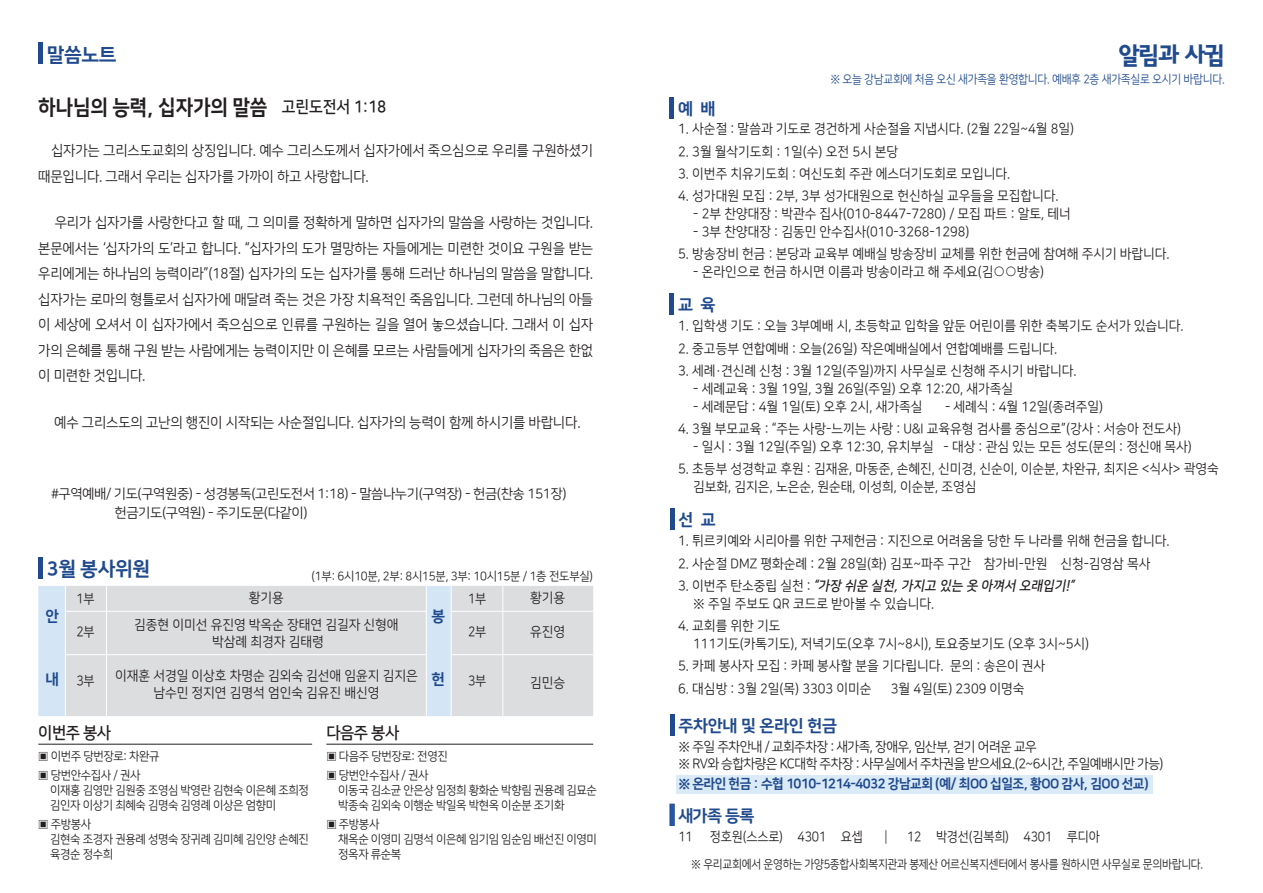
<style>
.page{position:relative;width:1263px;height:893px;background:#fff}
.page>*{position:absolute;margin:0;border:0;box-sizing:border-box;transform-origin:0 0}
.t1{font:24px "Rix BGEB";color:#204a8e;scale:.95 1}
.t2{font:21px "Nanum Square EB";letter-spacing:-.01em;color:#231f20;scale:.92 1}
.t3{font:19.5px "Nanum Square EB";letter-spacing:-.02em;color:#204a8e}
.t4{font:16.5px "Nanum Square EB";letter-spacing:-.02em;color:#204a8e}
.t5{font:16.5px "Nanum Square B";letter-spacing:-.03em;color:#231f20;scale:.95 1}
.t6{font:15px "Nanum Square EB";color:#204a8e}
.t7{font:14.25px/25.5px "Nanum Square R";letter-spacing:-.01em;color:#231f20;scale:.95 1}
.t8{font:13.5px "Nanum Square R";color:#231f20;scale:.95 1}
.t9{font:13.5px "Nanum Square R";letter-spacing:-.04em;color:#231f20;scale:.95 1}
.t10{font:13.5px "Nanum Square R";letter-spacing:-.03em;color:#231f20}
.t11{font:13.5px "Nanum Square EB";letter-spacing:-.04em;color:#204a8e;scale:.95 1}
.t12{font:italic 13.5px "Nanum Square B";color:#231f20;scale:.95 1}
.t13{font:13.5px "Nanum Square R";color:#231f20;scale:.9 1}
.t14{font:12px/15px "Nanum Square R";letter-spacing:-.03em;color:#231f20;scale:.95 1}
.t15{font:12px "Nanum Square R";letter-spacing:-.03em;color:#231f20;scale:.9 1}
.t16{font:12px "Nanum Square R";letter-spacing:-.02em;color:#204a8e;scale:.9 1}
.s1{font-family:"Nanum Square B";font-size:16.5px}
.s2{font-family:"Nanum Square R";font-style:normal}
</style>
<div class="page">
<div style="left:38px;top:43px;width:5px;height:21px;background:#204a8e"></div>
<hr style="left:38px;top:744px;width:274px;height:1px;background:#231f20">
<hr style="left:326px;top:744px;width:267px;height:1px;background:#231f20">
<div style="left:38px;top:557px;width:5px;height:21px;background:#204a8e"></div>
<div style="left:38px;top:586px;width:27px;height:130px;background:#d4e5f5"></div>
<div style="left:66px;top:586px;width:527px;height:130px;background:#dcdddf"></div>
<svg style="left:106px;top:586px;width:1px;height:25px"></svg>
<svg style="left:426px;top:586px;width:1px;height:25px"></svg>
<svg style="left:451px;top:586px;width:1px;height:25px"></svg>
<svg style="left:503px;top:586px;width:1px;height:25px"></svg>
<hr style="left:65px;top:611px;width:41px;height:1px;background:#fff">
<hr style="left:106px;top:611px;width:320px;height:1px;background:#fff">
<hr style="left:106px;top:611px;width:1px;height:43px;background:#fff">
<hr style="left:426px;top:611px;width:1px;height:43px;background:#fff">
<hr style="left:451px;top:611px;width:52px;height:1px;background:#fff">
<hr style="left:451px;top:611px;width:1px;height:43px;background:#fff">
<hr style="left:503px;top:611px;width:90px;height:1px;background:#fff">
<hr style="left:503px;top:611px;width:1px;height:43px;background:#fff">
<hr style="left:65px;top:654px;width:41px;height:1px;background:#fff">
<hr style="left:106px;top:654px;width:320px;height:1px;background:#fff">
<hr style="left:106px;top:655px;width:1px;height:61px;background:#fff">
<hr style="left:426px;top:655px;width:1px;height:61px;background:#fff">
<hr style="left:451px;top:654px;width:52px;height:1px;background:#fff">
<hr style="left:451px;top:655px;width:1px;height:61px;background:#fff">
<hr style="left:503px;top:654px;width:90px;height:1px;background:#fff">
<hr style="left:503px;top:655px;width:1px;height:61px;background:#fff">
<hr style="left:670px;top:508px;width:4px;height:21px;background:#204a8e">
<hr style="left:670px;top:98px;width:4px;height:21px;background:#204a8e">
<hr style="left:670px;top:293px;width:4px;height:22px;background:#204a8e">
<div style="left:676px;top:775px;width:477px;height:18px;background:#dbeaf7"></div>
<hr style="left:670px;top:714px;width:4px;height:22px;background:#204a8e">
<hr style="left:670px;top:804px;width:4px;height:22px;background:#2654a0">
<p class="t3" style="left:47px;top:44px;width:71px">말씀노트</p>
<p class="t2" style="left:38px;top:96px;width:380px">하나님의 능력, 십자가의 말씀 <span class="s1">고린도전서 1:18</span></p>
<p class="t7" style="left:38px;top:138px;width:586px;text-indent:13px">십자가는 그리스도교회의 상징입니다. 예수 그리스도께서 십자가에서 죽으심으로 우리를 구원하셨기 때문입니다. 그래서 우리는 십자가를 가까이 하고 사랑합니다.</p>
<p class="t7" style="left:38px;top:211px;width:586px;text-align:justify;text-indent:16px">우리가 십자가를 사랑한다고 할 때, 그 의미를 정확하게 말하면 십자가의 말씀을 사랑하는 것입니다. 본문에서는 ‘십자가의 도’라고 합니다. “십자가의 도가 멸망하는 자들에게는 미련한 것이요 구원을 받는 우리에게는 하나님의 능력이라”(18절) 십자가의 도는 십자가를 통해 드러난 하나님의 말씀을 말합니다. 십자가는 로마의 형틀로서 십자가에 매달려 죽는 것은 가장 치욕적인 죽음입니다. 그런데 하나님의 아들 이 세상에 오셔서 이 십자가에서 죽으심으로 인류를 구원하는 길을 열어 놓으셨습니다. 그래서 이 십자 가의 은혜를 통해 구원 받는 사람에게는 능력이지만 이 은혜를 모르는 사람들에게 십자가의 죽음은 한없 이 미련한 것입니다.</p>
<p class="t7" style="left:54px;top:410px;width:556px">예수 그리스도의 고난의 행진이 시작되는 사순절입니다. 십자가의 능력이 함께 하시기를 바랍니다.</p>
<p class="t10" style="left:51px;top:487px;width:517px">#구역예배/ 기도(구역원중) - 성경봉독(고린도전서 1:18) - 말씀나누기(구역장) - 헌금(찬송 151장)</p>
<p class="t10" style="left:115px;top:506px;width:195px">헌금기도(구역원) - 주기도문(다같이)</p>
<p class="t3" style="left:47px;top:558px;width:105px">3월 봉사위원</p>
<p class="t6" style="left:45px;top:608px;width:15px">안</p>
<p class="t14" style="left:312px;top:569px;width:298px">(1부: 6시10분, 2부: 8시15분, 3부: 10시15분 / 1층 전도부실)</p>
<p class="t8" style="left:249px;top:591px;width:38px">황기용</p>
<p class="t8" style="left:134px;top:617px;width:280px">김종현 이미선 유진영 박옥순 장태연 김길자 신형애</p>
<p class="t8" style="left:212px;top:634px;width:119px">박삼례 최경자 김태령</p>
<p class="t8" style="left:115px;top:669px;width:320px">이재훈 서경일 이상호 차명순 김외숙 김선애 임윤지 김지은</p>
<p class="t8" style="left:153px;top:686px;width:240px">남수민 정지연 김명석 엄인숙 김유진 배신영</p>
<p class="t8" style="left:530px;top:591px;width:38px">황기용</p>
<p class="t8" style="left:530px;top:624px;width:38px">유진영</p>
<p class="t8" style="left:530px;top:675px;width:38px">김민승</p>
<p class="t13" style="left:76px;top:592px;width:21px">1부</p>
<p class="t13" style="left:76px;top:625px;width:21px">2부</p>
<p class="t13" style="left:76px;top:674px;width:21px">3부</p>
<p class="t13" style="left:468px;top:592px;width:21px">1부</p>
<p class="t13" style="left:468px;top:625px;width:21px">2부</p>
<p class="t13" style="left:468px;top:674px;width:21px">3부</p>
<p class="t6" style="left:431px;top:608px;width:15px">봉</p>
<p class="t6" style="left:431px;top:671px;width:15px">헌</p>
<p class="t6" style="left:45px;top:671px;width:15px">내</p>
<p class="t5" style="left:38px;top:724px;width:78px">이번주 봉사</p>
<p class="t14" style="left:38px;top:749px;width:129px">▣ 이번주 당번장로: 차완규</p>
<p class="t14" style="left:38px;top:768px;width:109px">▣ 당번안수집사 / 권사</p>
<p class="t14" style="left:50px;top:783px;width:274px">이재홍 김영만 김원중 조영심 박영란 김현숙 이은혜 조희정 김인자 이상기 최혜숙 김명숙 김영례 이상은 엄향미</p>
<p class="t14" style="left:38px;top:817px;width:57px">▣ 주방봉사</p>
<p class="t14" style="left:50px;top:832px;width:274px">김현숙 조경자 권용례 성명숙 장귀례 김미혜 김인양 손혜진 육경순 정수희</p>
<p class="t5" style="left:326px;top:724px;width:78px">다음주 봉사</p>
<p class="t14" style="left:326px;top:749px;width:129px">▣ 다음주 당번장로: 전영진</p>
<p class="t14" style="left:326px;top:768px;width:109px">▣ 당번안수집사 / 권사</p>
<p class="t14" style="left:338px;top:783px;width:274px">이동국 김소균 안은상 임정희 황화순 박향림 권용례 김묘순 박종숙 김외숙 이행순 박일옥 박현옥 이순분 조기화</p>
<p class="t14" style="left:326px;top:817px;width:57px">▣ 주방봉사</p>
<p class="t14" style="left:338px;top:832px;width:274px">채옥순 이영미 김명석 이은혜 임기임 임순임 배선진 이영미 정옥자 류순복</p>
<p class="t1" style="left:1119px;top:42px;width:113px">알림과 사귐</p>
<p class="t16" style="left:830px;top:73px;width:440px">※ 오늘 강남교회에 처음 오신 새가족을 환영합니다. 예배후 2층 새가족실로 오시기 바랍니다.</p>
<p class="t8" style="left:678px;top:122px;width:418px">1. 사순절 : 말씀과 기도로 경건하게 사순절을 지냅시다. (2월 22일~4월 8일)</p>
<p class="t8" style="left:678px;top:144px;width:233px">2. 3월 월삭기도회 : 1일(수) 오전 5시 본당</p>
<p class="t8" style="left:678px;top:167px;width:351px">3. 이번주 치유기도회 : 여신도회 주관 에스더기도회로 모입니다.</p>
<p class="t8" style="left:678px;top:189px;width:402px">4. 성가대원 모집 : 2부, 3부 성가대원으로 헌신하실 교우들을 모집합니다.</p>
<p class="t8" style="left:693px;top:207px;width:399px">- 2부 찬양대장 : 박관수 집사(010-8447-7280) / 모집 파트 : 알토, 테너</p>
<p class="t8" style="left:693px;top:225px;width:292px">- 3부 찬양대장 : 김동민 안수집사(010-3268-1298)</p>
<p class="t8" style="left:678px;top:247px;width:519px">5. 방송장비 헌금 : 본당과 교육부 예배실 방송장비 교체를 위한 헌금에 참여해 주시기 바랍니다.</p>
<p class="t8" style="left:693px;top:265px;width:371px">- 온라인으로 헌금 하시면 이름과 방송이라고 해 주세요(김○○방송)</p>
<p class="t4" style="left:678px;top:100px;width:39px">예 배</p>
<p class="t4" style="left:678px;top:296px;width:39px">교 육</p>
<p class="t8" style="left:678px;top:319px;width:534px">1. 입학생 기도 : 오늘 3부예배 시, 초등학교 입학을 앞둔 어린이를 위한 축복기도 순서가 있습니다.</p>
<p class="t8" style="left:678px;top:341px;width:400px">2. 중고등부 연합예배 : 오늘(26일) 작은예배실에서 연합예배를 드립니다.</p>
<p class="t8" style="left:678px;top:364px;width:421px">3. 세례·견신례 신청 : 3월 12일(주일)까지 사무실로 신청해 주시기 바랍니다.</p>
<p class="t8" style="left:693px;top:382px;width:338px">- 세례교육 : 3월 19일, 3월 26일(주일) 오후 12:20, 새가족실</p>
<p class="t8" style="left:693px;top:400px;width:243px">- 세례문답 : 4월 1일(토) 오후 2시, 새가족실</p>
<p class="t8" style="left:945px;top:400px;width:168px">- 세례식 : 4월 12일(종려주일)</p>
<p class="t8" style="left:678px;top:422px;width:531px">4. 3월 부모교육 : “주는 사랑-느끼는 사랑 : U&amp;I 교육유형 검사를 중심으로”(강사 : 서승아 전도사)</p>
<p class="t8" style="left:693px;top:440px;width:526px">- 일시 : 3월 12일(주일) 오후 12:30, 유치부실 - 대상 : 관심 있는 모든 성도(문의 : 정신애 목사)</p>
<p class="t8" style="left:678px;top:462px;width:570px">5. 초등부 성경학교 후원 : 김재윤, 마동준, 손혜진, 신미경, 신순이, 이순분, 차완규, 최지은 &lt;식사&gt; 곽영숙</p>
<p class="t8" style="left:693px;top:480px;width:300px">김보화, 김지은, 노은순, 원순태, 이성희, 이순분, 조영심</p>
<p class="t4" style="left:678px;top:511px;width:39px">선 교</p>
<p class="t8" style="left:678px;top:534px;width:519px">1. 튀르키예와 시리아를 위한 구제헌금 : 지진으로 어려움을 당한 두 나라를 위해 헌금을 합니다.</p>
<p class="t8" style="left:678px;top:556px;width:499px">2. 사순절 DMZ 평화순례 : 2월 28일(화) 김포~파주 구간 참가비-만원 신청-김영삼 목사</p>
<p class="t12" style="left:678px;top:578px;width:421px"><span class="s2">3 . 이 번 주 탄소중 립 실 천 :</span> “가장 쉬운 실천, 가지고 있는 옷 아껴서 오래입기!”</p>
<p class="t8" style="left:693px;top:597px;width:255px">※ 주일 주보도 QR 코드로 받아볼 수 있습니다.</p>
<p class="t8" style="left:678px;top:619px;width:109px">4. 교회를 위한 기도</p>
<p class="t8" style="left:693px;top:637px;width:418px">111기도(카톡기도), 저녁기도(오후 7시~8시), 토요중보기도 (오후 3시~5시)</p>
<p class="t8" style="left:678px;top:659px;width:388px">5. 카페 봉사자 모집 : 카페 봉사할 분을 기다립니다. 문의 : 송은이 권사</p>
<p class="t8" style="left:678px;top:681px;width:205px">6. 대심방 : 3월 2일(목) 3303 이미순</p>
<p class="t8" style="left:891px;top:681px;width:142px">3월 4일(토) 2309 이명숙</p>
<p class="t4" style="left:678px;top:717px;width:160px">주차안내 및 온라인 헌금</p>
<p class="t9" style="left:678px;top:740px;width:379px">※ 주일 주차안내 / 교회주차장 : 새가족, 장애우, 임산부, 걷기 어려운 교우</p>
<p class="t9" style="left:678px;top:756px;width:512px">※ RV와 승합차량은 KC대학 주차장 : 사무실에서 주차권을 받으세요.(2~6시간, 주일예배시만 가능)</p>
<p class="t11" style="left:678px;top:777px;width:496px">※ 온라인 헌금 : 수협 1010-1214-4032 강남교회 (예/ 최OO 십일조, 황OO 감사, 김OO 선교)</p>
<p class="t4" style="left:678px;top:806px;width:78px">새가족 등록</p>
<p class="t13" style="left:678px;top:830px;width:18px">11</p>
<p class="t13" style="left:710px;top:830px;width:171px">정호원(스스로) 4301 요셉</p>
<p class="t8" style="left:880px;top:830px;width:233px">┃ 12 박경선(김복희) 4301 루디아</p>
<p class="t15" style="left:691px;top:858px;width:570px">※ 우리교회에서 운영하는 가양5종합사회복지관과 봉제산 어르신복지센터에서 봉사를 원하시면 사무실로 문의바랍니다.</p>
</div>
